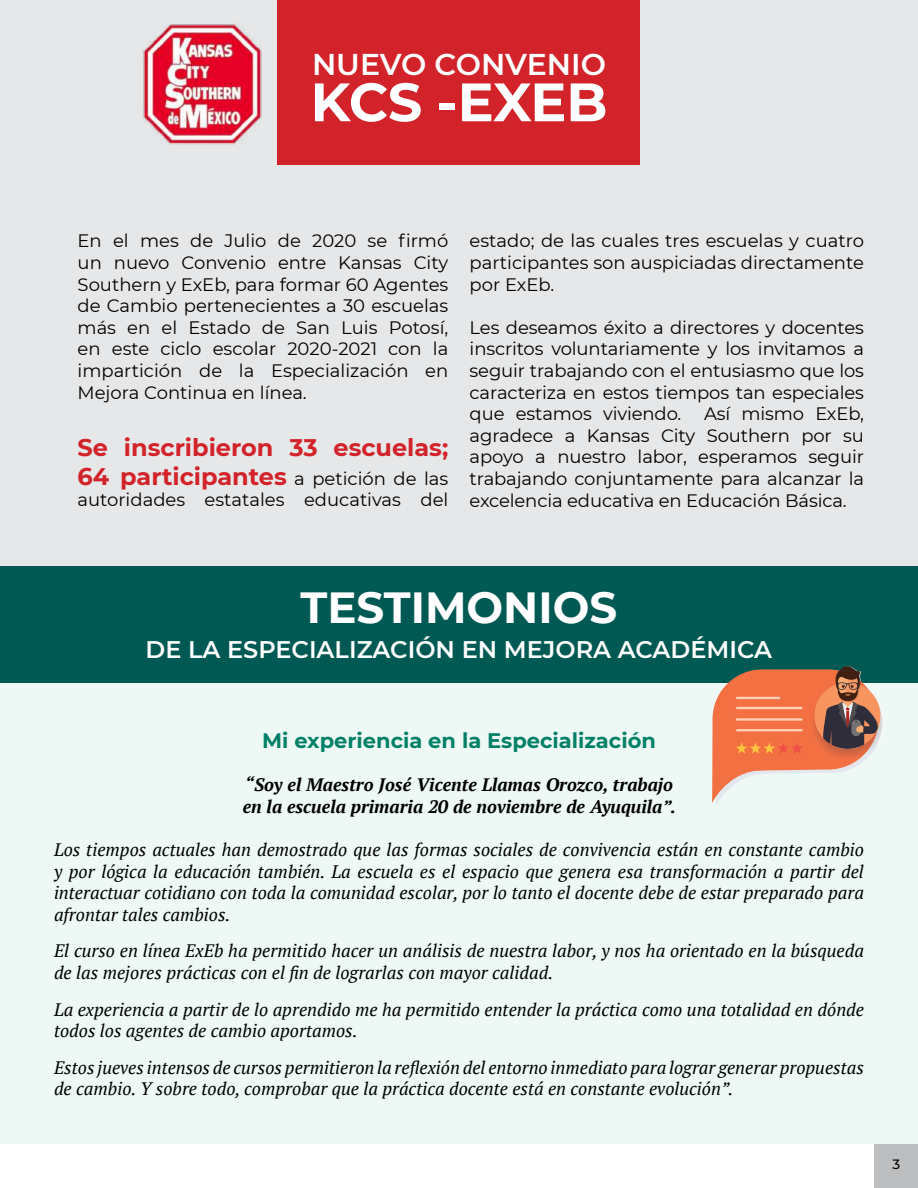
<style>
.page{position:relative;width:918px;height:1188px;background:#fff}
.page>*{position:absolute;margin:0;border:0;box-sizing:border-box;transform-origin:0 0}
.t1{font:700 54px "Montserrat";letter-spacing:-.01em;color:#fff}
.t2{font:700 43.5px "Montserrat";color:#fff}
.t3{font:600 30px "Montserrat";color:#fff}
.t4{font:700 24px/28.8px "Montserrat";color:#d2232a}
.t5{font:600 24px "Montserrat";color:#fff}
.t6{font:700 21px "Montserrat";color:#008066}
.t7{font:italic 18px/21.6px "PT Serif";color:#000}
.t8{font:18px/21.6px "Montserrat";color:#000;text-align:justify}
.t9{font:italic 700 18px/21.6px "PT Serif";color:#000}
.t10{font:500 13.5px "Montserrat";color:#000}
.s1{font-weight:400;font-size:18px;color:#000}
</style>
<div class="page">
<div style="left:874px;top:1144px;width:44px;height:44px;background:#bcbec0"></div>
<div style="left:0;top:566px;width:918px;height:578px;background:#eef9f6"></div>
<div style="left:0;top:0;width:918px;height:594px;background:#e6e7e8"></div>
<div style="left:278px;top:0;width:362px;height:165px;background:#d2232a"></div>
<div style="left:0;top:567px;width:918px;height:116px;background:#005953"></div>
<img style="left:142px;top:24px;width:120px;height:121px">
<img style="left:882px;top:712px;width:2px;height:23px">
<img style="left:881px;top:709px;width:1px;height:28px">
<svg style="left:712px;top:666px;width:169px;height:139px"></svg>
<h3 class="t3" style="left:312px;top:43px;width:295px">NUEVO CONVENIO</h3>
<h1 class="t1" style="left:310px;top:63px;width:299px">KCS -EXEB</h1>
<p class="t8" style="left:78px;top:230px;width:372px">En el mes de Julio de 2020 se firmó un nuevo Convenio entre Kansas City Southern y ExEb, para formar 60 Agentes de Cambio pertenecientes a 30 escuelas más en el Estado de San Luis Potosí, en este ciclo escolar 2020-2021 con la impartición de la Especialización en Mejora Continua en línea.</p>
<h3 class="t4" style="left:78px;top:432px;width:372px">Se inscribieron 33 escuelas;<br>64 participantes <span class="s1">a petición de las</span></h3>
<p class="t8" style="left:78px;top:488px;width:372px">autoridades estatales educativas del</p>
<p class="t8" style="left:470px;top:229px;width:396px">estado; de las cuales tres escuelas y cuatro participantes son auspiciadas directamente por ExEb.</p>
<p class="t8" style="left:470px;top:316px;width:396px">Les deseamos éxito a directores y docentes inscritos voluntariamente y los invitamos a seguir trabajando con el entusiasmo que los caracteriza en estos tiempos tan especiales que estamos viviendo.</p>
<p class="t8" style="left:470px;top:402px;width:396px;text-indent:234px">Así mismo ExEb, agradece a Kansas City Southern por su apoyo a nuestro labor, esperamos seguir trabajando conjuntamente para alcanzar la excelencia educativa en Educación Básica.</p>
<h2 class="t2" style="left:301px;top:577px;width:318px">TESTIMONIOS</h2>
<h3 class="t5" style="left:146px;top:632px;width:628px">DE LA ESPECIALIZACIÓN EN MEJORA ACADÉMICA</h3>
<p class="t6" style="left:262px;top:725px;width:395px">Mi experiencia en la Especialización</p>
<p class="t9" style="left:243px;top:774px;width:435px">“Soy el Maestro José Vicente Llamas Orozco, trabajo en la escuela primaria 20 de noviembre de Ayuquila”.</p>
<p class="t7" style="left:54px;top:839px;width:812px;text-align:justify">Los tiempos actuales han demostrado que las formas sociales de convivencia están en constante cambio y por lógica la educación también. La escuela es el espacio que genera esa transformación a partir del interactuar cotidiano con toda la comunidad escolar, por lo tanto el docente debe de estar preparado para afrontar tales cambios.</p>
<p class="t7" style="left:54px;top:940px;width:812px">El curso en línea ExEb ha permitido hacer un análisis de nuestra labor, y nos ha orientado en la búsqueda de las mejores prácticas con el fin de lograrlas con mayor calidad.</p>
<p class="t7" style="left:54px;top:998px;width:812px">La experiencia a partir de lo aprendido me ha permitido entender la práctica como una totalidad en dónde todos los agentes de cambio aportamos.</p>
<p class="t7" style="left:54px;top:1056px;width:812px">Estos jueves intensos de cursos permitieron la reflexión del entorno inmediato para lograr generar propuestas de cambio. Y sobre todo, comprobar que la práctica docente está en constante evolución”.</p>
<p class="t10" style="left:892px;top:1155px;width:9px">3</p>
</div>
